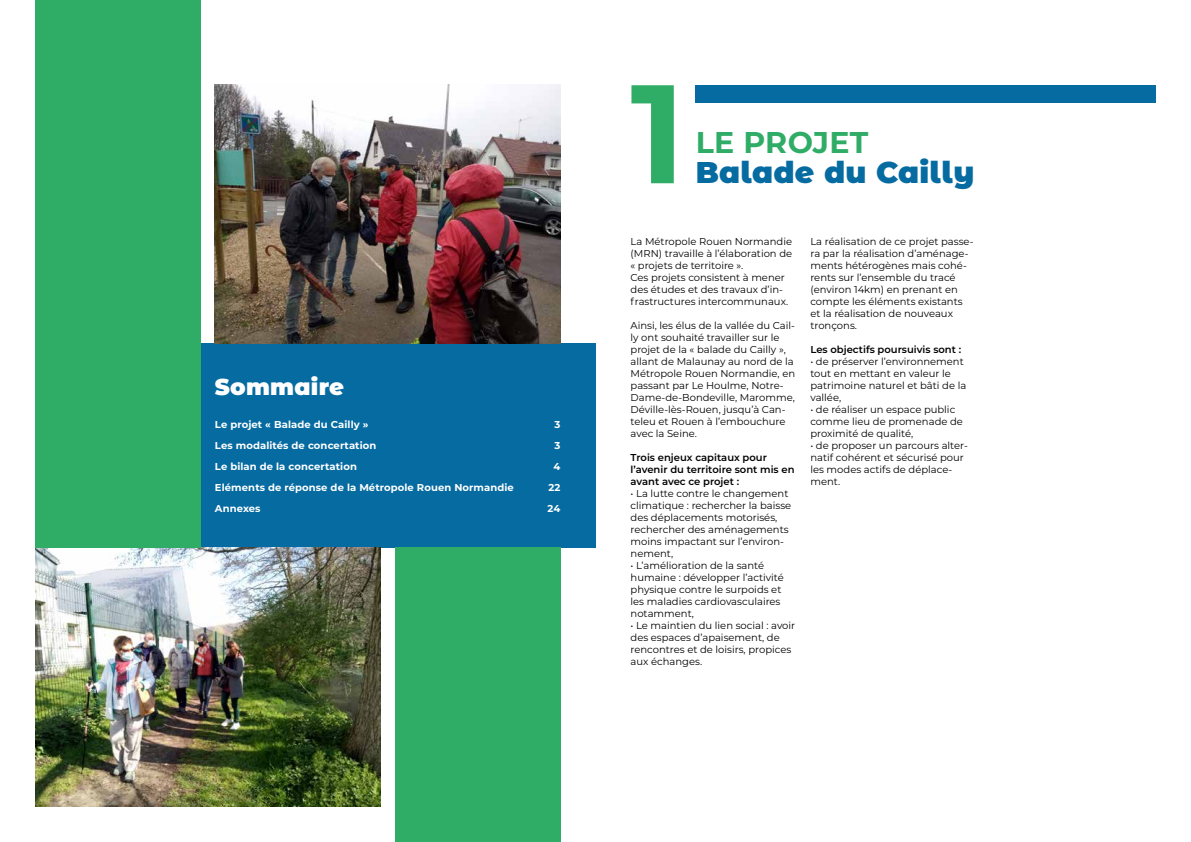
<style>
.page{position:relative;width:1191px;height:842px;background:#fff}
.page>*{position:absolute;margin:0;border:0;box-sizing:border-box;transform-origin:0 0}
.t1{font:700 140px "Montserrat";color:#2fac66}
.t2{font:900 30px "Montserrat Alternates";letter-spacing:.01em;color:#066ba1}
.t3{font:700 30px "Montserrat";letter-spacing:.01em;color:#2fac66}
.t4{font:900 23px "Montserrat Alternates";letter-spacing:.01em;color:#fff}
.t5{font:10px/12px "Montserrat";color:#000}
.t6{font:700 10px "Montserrat";letter-spacing:.01em;color:#fff}
.t7{font:600 10px/12px "Montserrat";color:#000}
</style>
<div class="page">
<div style="left:201px;top:344px;width:394px;height:204px;background:#066ba1"></div>
<img style="left:215px;top:85px;width:345px;height:259px">
<img style="left:35px;top:548px;width:345px;height:259px">
<div style="left:35px;top:0;width:166px;height:548px;background:#2fac66"></div>
<div style="left:395px;top:548px;width:165px;height:294px;background:#2fac66"></div>
<div style="left:695px;top:85px;width:460px;height:17px;background:#066ba1"></div>
<h3 class="t4" style="left:215px;top:369px;width:131px">Sommaire</h3>
<p class="t6" style="left:215px;top:417px;width:155px">Le projet « Balade du Cailly »</p>
<p class="t6" style="left:554px;top:417px;width:7px">3</p>
<p class="t6" style="left:215px;top:438px;width:163px">Les modalités de concertation</p>
<p class="t6" style="left:554px;top:438px;width:7px">3</p>
<p class="t6" style="left:215px;top:459px;width:143px">Le bilan de la concertation</p>
<p class="t6" style="left:553px;top:459px;width:8px">4</p>
<p class="t6" style="left:215px;top:480px;width:300px">Eléments de réponse de la Métropole Rouen Normandie</p>
<p class="t6" style="left:548px;top:480px;width:13px">22</p>
<p class="t6" style="left:215px;top:501px;width:47px">Annexes</p>
<p class="t6" style="left:547px;top:501px;width:14px">24</p>
<h1 class="t1" style="left:630px;top:33px;width:56px">1</h1>
<h2 class="t3" style="left:695px;top:121px;width:174px">LE PROJET</h2>
<h2 class="t2" style="left:695px;top:150px;width:280px">Balade du Cailly</h2>
<p class="t5" style="left:630px;top:235px;width:163px">La Métropole Rouen Normandie (MRN) travaille à l’élaboration de « projets de territoire ».<br>Ces projets consistent à mener des études et des travaux d’in&shy;frastructures intercommunaux.</p>
<p class="t5" style="left:630px;top:319px;width:166px">Ainsi, les élus de la vallée du Cail&shy;ly ont souhaité travailler sur le projet de la « balade du Cailly », allant de Malaunay au nord de la<br>Métropole Rouen Normandie, en passant par Le Houlme, Notre-<br>Dame-de-Bondeville, Maromme,<br>Déville-lès-Rouen, jusqu’à Can&shy;teleu et Rouen à l’embouchure avec la Seine.</p>
<p class="t7" style="left:630px;top:451px;width:165px">Trois enjeux capitaux pour l’avenir du territoire sont mis en avant avec ce projet :</p>
<p class="t5" style="left:630px;top:487px;width:162px">• La lutte contre le changement climatique : rechercher la baisse des déplacements motorisés, rechercher des aménagements moins impactant sur l’environ&shy;nement,</p>
<p class="t5" style="left:630px;top:559px;width:155px">• L’amélioration de la santé humaine : développer l’activité physique contre le surpoids et les maladies cardiovasculaires notamment,</p>
<p class="t5" style="left:630px;top:619px;width:166px">• Le maintien du lien social : avoir des espaces d’apaisement, de rencontres et de loisirs, propices aux échanges.</p>
<p class="t5" style="left:810px;top:235px;width:165px">La réalisation de ce projet passe&shy;ra par la réalisation d’aménage&shy;ments hétérogènes mais cohé&shy;rents sur l’ensemble du tracé (environ 14km) en prenant en compte les éléments existants et la réalisation de nouveaux tronçons.</p>
<p class="t7" style="left:810px;top:343px;width:152px">Les objectifs poursuivis sont :</p>
<p class="t5" style="left:810px;top:355px;width:157px">• de préserver l’environnement tout en mettant en valeur le patrimoine naturel et bâti de la vallée,</p>
<p class="t5" style="left:810px;top:403px;width:154px">• de réaliser un espace public comme lieu de promenade de proximité de qualité,</p>
<p class="t5" style="left:810px;top:439px;width:159px">• de proposer un parcours alter&shy;natif cohérent et sécurisé pour les modes actifs de déplace&shy;ment.</p>
</div>
